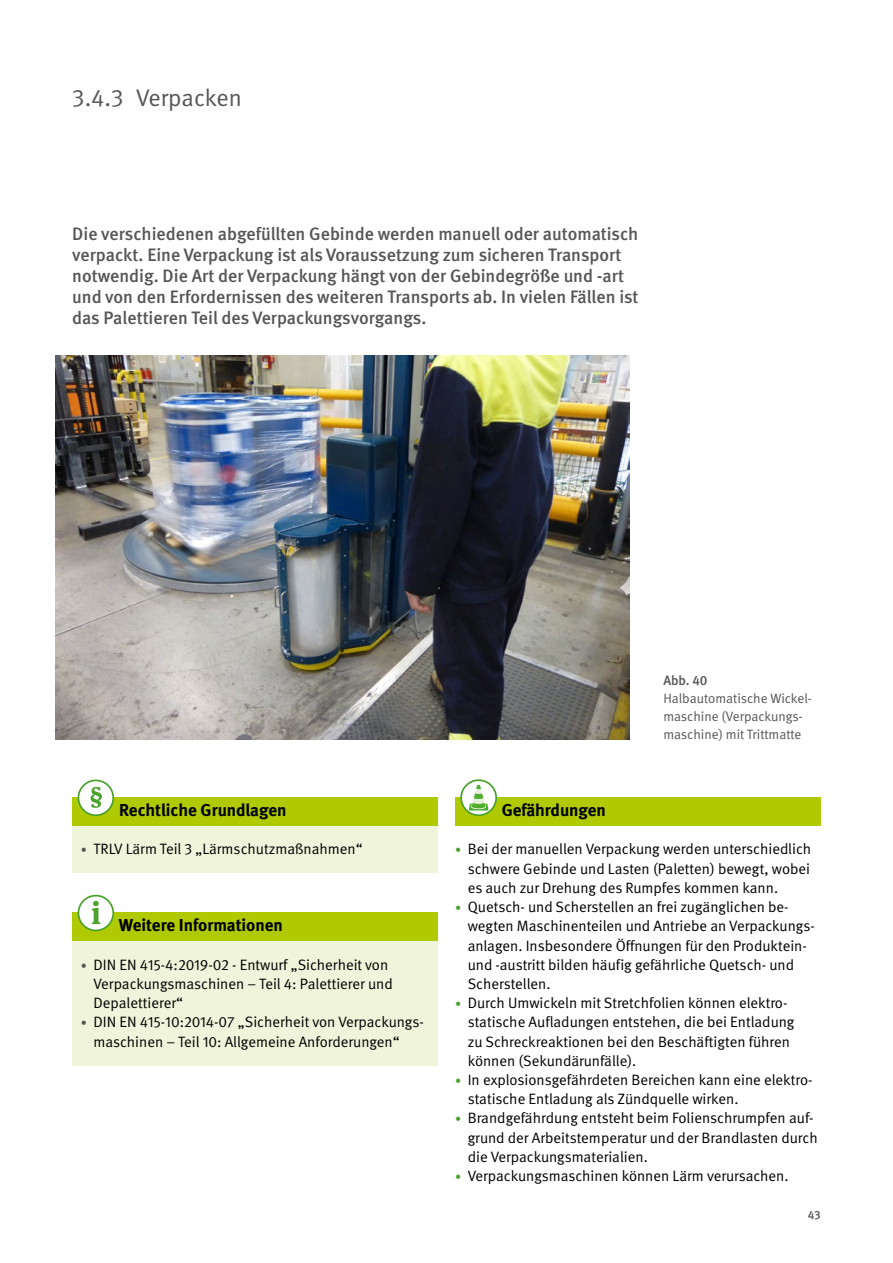
<style>
.page{position:relative;width:893px;height:1263px;background:#fff}
.page>*{position:absolute;margin:0;border:0;box-sizing:border-box;transform-origin:0 0}
.t1{font:700 31.5px "DGUV Meta Serif";color:#4aa22c}
.t2{font:24px "DGUV Meta";color:#565655}
.t3{font:500 18px/21px "DGUV Meta";color:#565655}
.t4{font:700 17.25px "DGUV Meta";color:#000}
.t5{font:15px/19.2px "DGUV Meta";color:#000}
.t6{font:13.5px/18px "DGUV Meta";color:#565655}
.t7{font:500 13.5px "DGUV Meta";color:#565655}
.t8{font:500 12px "DGUV Meta";color:#565655}
.s1{font-size:12px;color:#565655}
.s2{font-size:12px;color:#4aa22c}
</style>
<div class="page">
<img style="left:55px;top:355px;width:574px;height:384px">
<div style="left:72px;top:797px;width:366px;height:29px;background:#afca00"></div>
<div style="left:72px;top:826px;width:366px;height:47px;background:#f0f4da"></div>
<div style="left:72px;top:912px;width:366px;height:29px;background:#afca00"></div>
<div style="left:72px;top:941px;width:366px;height:86px;background:#f0f4da"></div>
<div style="left:72px;top:999px;width:366px;height:66px;background:#f0f4da"></div>
<div style="left:78px;top:780px;width:35px;height:35px;background:#fff;border-radius:50%"></div>
<svg style="left:91px;top:787px;width:11px;height:21px"></svg>
<div style="left:78px;top:779px;width:36px;height:37px;border:2px solid #4aa22c;border-radius:50%"></div>
<div style="left:78px;top:896px;width:35px;height:34px;background:#fff;border-radius:50%"></div>
<div style="left:78px;top:895px;width:36px;height:36px;border:2px solid #4aa22c;border-radius:50%"></div>
<div style="left:455px;top:797px;width:366px;height:29px;background:#afca00"></div>
<svg style="left:461px;top:780px;width:35px;height:35px"></svg>
<svg style="left:469px;top:785px;width:20px;height:25px"></svg>
<div style="left:460px;top:779px;width:37px;height:37px;border:2px solid #4aa22c;border-radius:50%"></div>
<p class="t2" style="left:72px;top:83px;width:171px">3.4.3 Verpacken</p>
<p class="t3" style="left:72px;top:224px;width:568px">Die verschiedenen abgefüllten Gebinde werden manuell oder automatisch verpackt. Eine Verpackung ist als Voraussetzung zum sicheren Transport notwendig. Die Art der Verpackung hängt von der Gebindegröße und -art und von den Erfordernissen des weiteren Transports ab. In vielen Fällen ist das Palettieren Teil des Verpackungsvorgangs.</p>
<p class="t7" style="left:663px;top:673px;width:46px">Abb. 40</p>
<p class="t6" style="left:663px;top:690px;width:150px">Halbautomatische Wickel&shy;maschine (Verpackungs&shy;maschine) mit Trittmatte</p>
<p class="t4" style="left:119px;top:800px;width:169px">Rechtliche Grundlagen</p>
<p class="t5" style="left:81px;top:840px;width:283px"><span class="s1">•</span> TRLV Lärm Teil 3 „Lärmschutzmaßnahmen“</p>
<h1 class="t1" style="left:91px;top:893px;width:11px">i</h1>
<p class="t4" style="left:119px;top:915px;width:166px">Weitere Informationen</p>
<p class="t5" style="left:94px;top:955px;width:301px;text-indent:-13px"><span class="s1">•</span> DIN EN 415-4:2019-02 - Entwurf „Sicherheit von<br>Verpackungsmaschinen – Teil 4: Palettierer und<br>Depalettierer“</p>
<p class="t5" style="left:94px;top:1013px;width:332px;text-indent:-13px"><span class="s1">•</span> DIN EN 415-10:2014-07 „Sicherheit von Verpackungs&shy;maschinen – Teil 10: Allgemeine Anforderungen“</p>
<p class="t4" style="left:502px;top:800px;width:106px">Gefährdungen</p>
<p class="t5" style="left:468px;top:840px;width:345px;text-align:justify;text-indent:-13px"><span class="s2">•</span> Bei der manuellen Verpackung werden unterschiedlich schwere Gebinde und Lasten (Paletten) bewegt, wobei es auch zur Drehung des Rumpfes kommen kann.</p>
<p class="t5" style="left:468px;top:898px;width:347px;text-indent:-13px"><span class="s2">•</span> Quetsch- und Scherstellen an frei zugänglichen be&shy;wegten Maschinenteilen und Antriebe an Verpackungs&shy;anlagen. Insbesondere Öffnungen für den Produktein&shy;und -austritt bilden häufig gefährliche Quetsch- und Scherstellen.</p>
<p class="t5" style="left:468px;top:994px;width:328px;text-indent:-13px"><span class="s2">•</span> Durch Umwickeln mit Stretchfolien können elektro&shy;statische Aufladungen entstehen, die bei Entladung zu Schreckreaktionen bei den Beschäftigten führen können (Sekundärunfälle).</p>
<p class="t5" style="left:468px;top:1070px;width:346px;text-indent:-13px"><span class="s2">•</span> In explosionsgefährdeten Bereichen kann eine elektro&shy;statische Entladung als Zündquelle wirken.</p>
<p class="t5" style="left:468px;top:1109px;width:351px;text-indent:-13px"><span class="s2">•</span> Brandgefährdung entsteht beim Folienschrumpfen auf&shy;grund der Arbeitstemperatur und der Brandlasten durch die Verpackungsmaterialien.</p>
<p class="t5" style="left:455px;top:1166px;width:335px"><span class="s2">•</span> Verpackungsmaschinen können Lärm verursachen.</p>
<p class="t8" style="left:808px;top:1208px;width:14px">43</p>
</div>
